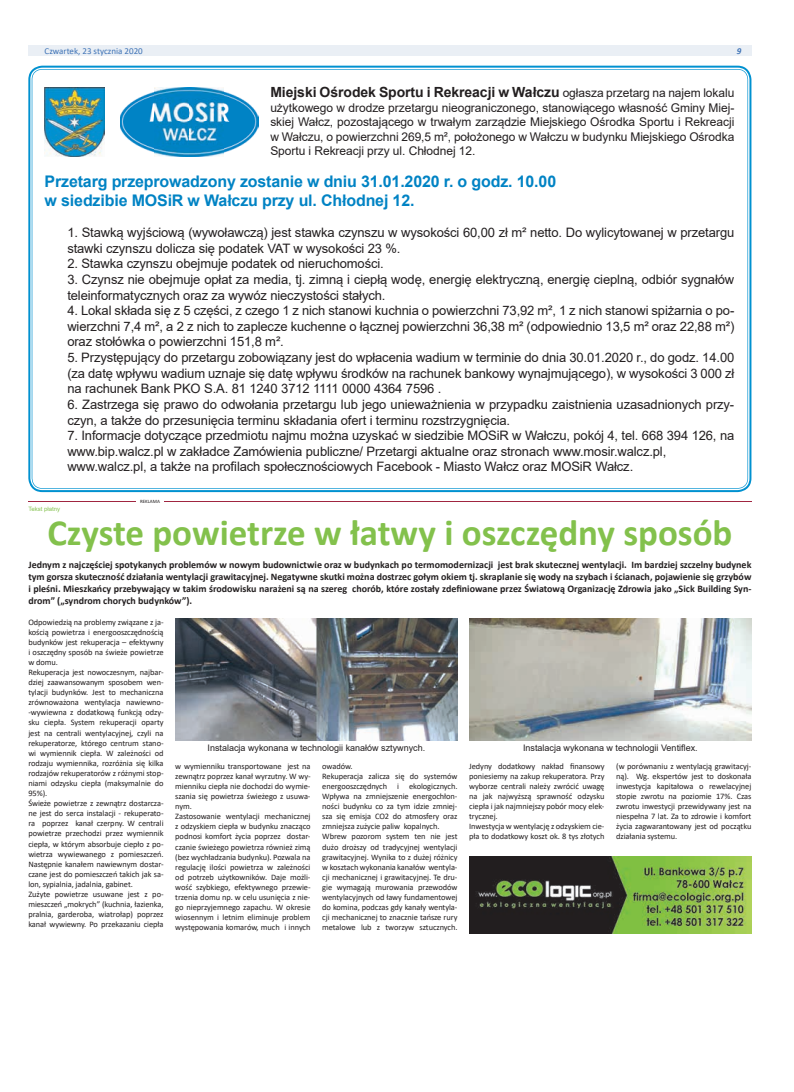
<style>
.page{position:relative;width:794px;height:1092px;background:#fff}
.page>*{position:absolute;margin:0;border:0;box-sizing:border-box;transform-origin:0 0}
.t1{font:700 37px "Calibri";color:#83c14c}
.t2{font:700 16px/19.2px "Arial";letter-spacing:-.01em;color:#0083c4}
.t3{font:700 14px "Arial";letter-spacing:-.005em;color:#231f20}
.t4{font:13px/15.6px "Arial";letter-spacing:-.01em;color:#231f20}
.t5{font:12px/14.4px "Arial";letter-spacing:-.005em;color:#231f20;text-align:justify}
.t6{font:700 10px/12px "Calibri";color:#231f20;text-align:justify}
.t7{font:9px "Arial";color:#231f20}
.t8{font:9px "Calibri";color:#3d72b6}
.t9{font:italic 700 9px "Calibri";color:#3d72b6}
.t10{font:8.4px/10.1px "Calibri";letter-spacing:-.01em;color:#231f20}
.t11{font:6px "Arial";color:#85c250}
.t12{font:5px "Calibri";color:#231f20}
.s1{font-weight:400;font-size:12px}
</style>
<div class="page">
<div style="left:28px;top:45px;width:723px;height:11px;background:#eaeff5"></div>
<svg style="left:28px;top:66px;width:723px;height:426px"></svg>
<svg style="left:32px;top:69px;width:716px;height:419px"></svg>
<img style="left:45px;top:87px;width:59px;height:70px">
<img style="left:120px;top:87px;width:139px;height:70px">
<hr style="left:28px;top:501px;width:723px;height:1px;background:#a02540">
<hr style="left:136px;top:499px;width:28px;height:4px;background:#fff">
<img style="left:175px;top:618px;width:282px;height:122px">
<img style="left:469px;top:618px;width:282px;height:122px">
<img style="left:469px;top:856px;width:282px;height:77px">
<p class="t8" style="left:45px;top:44px;width:100px">Czwartek, 23 stycznia 2020</p>
<p class="t9" style="left:736px;top:44px;width:6px">9</p>
<h3 class="t3" style="left:270px;top:83px;width:465px">Miejski Ośrodek Sportu i Rekreacji w Wałczu <span class="s1">ogłasza przetarg na najem lokalu</span></h3>
<p class="t5" style="left:270px;top:100px;width:465px">użytkowego w drodze przetargu nieograniczonego, stanowiącego własność Gminy Miej&shy;skiej Wałcz, pozostającego w trwałym zarządzie Miejskiego Ośrodka Sportu i Rekreacji w Wałczu, o powierzchni 269,5 m², położonego w Wałczu w budynku Miejskiego Ośrodka Sportu i Rekreacji przy ul. Chłodnej 12.</p>
<h2 class="t2" style="left:45px;top:172px;width:513px">Przetarg przeprowadzony zostanie w dniu 31.01.2020 r. o godz. 10.00 w siedzibie MOSiR w Wałczu przy ul. Chłodnej 12.</h2>
<h3 class="t4" style="left:67px;top:225px;width:668px">1. Stawką wyjściową (wywoławczą) jest stawka czynszu w wysokości 60,00 zł m² netto. Do wylicytowanej w przetargu stawki czynszu dolicza się podatek VAT w wysokości 23 %.</h3>
<h3 class="t4" style="left:67px;top:256px;width:318px">2. Stawka czynszu obejmuje podatek od nieruchomości.</h3>
<h3 class="t4" style="left:67px;top:271px;width:668px">3. Czynsz nie obejmuje opłat za media, tj. zimną i ciepłą wodę, energię elektryczną, energię cieplną, odbiór sygnałów teleinformatycznych oraz za wywóz nieczystości stałych.</h3>
<p class="t4" style="left:67px;top:303px;width:668px;text-align:justify">4. Lokal składa się z 5 części, z czego 1 z nich stanowi kuchnia o powierzchni 73,92 m², 1 z nich stanowi spiżarnia o po&shy;wierzchni 7,4 m², a 2 z nich to zaplecze kuchenne o łącznej powierzchni 36,38 m² (odpowiednio 13,5 m² oraz 22,88 m²) oraz stołówka o powierzchni 151,8 m².</p>
<p class="t4" style="left:67px;top:349px;width:668px;text-align:justify">5. Przystępujący do przetargu zobowiązany jest do wpłacenia wadium w terminie do dnia 30.01.2020 r., do godz. 14.00 (za datę wpływu wadium uznaje się datę wpływu środków na rachunek bankowy wynajmującego), w wysokości 3 000 zł na rachunek Bank PKO S.A. 81 1240 3712 1111 0000 4364 7596 .</p>
<h3 class="t4" style="left:67px;top:396px;width:668px">6. Zastrzega się prawo do odwołania przetargu lub jego unieważnienia w przypadku zaistnienia uzasadnionych przy&shy;czyn, a także do przesunięcia terminu składania ofert i terminu rozstrzygnięcia.</h3>
<p class="t4" style="left:67px;top:427px;width:668px">7. Informacje dotyczące przedmiotu najmu można uzyskać w siedzibie MOSiR w Wałczu, pokój 4, tel. 668 394 126, na www.bip.walcz.pl w zakładce Zamówienia publiczne/ Przetargi aktualne oraz stronach www.mosir.walcz.pl, www.walcz.pl, a także na profilach społecznościowych Facebook - Miasto Wałcz oraz MOSiR Wałcz.</p>
<p class="t12" style="left:140px;top:497px;width:21px">REKLAMA</p>
<p class="t11" style="left:28px;top:504px;width:33px">Tekst płatny</p>
<h1 class="t1" style="left:47px;top:507px;width:686px">Czyste powietrze w łatwy i oszczędny sposób</h1>
<p class="t6" style="left:28px;top:559px;width:724px">Jednym z najczęściej spotykanych problemów w nowym budownictwie oraz w budynkach po termomodernizacji jest brak skutecznej wentylacji. Im bardziej szczelny budynek tym gorsza skuteczność działania wentylacji grawitacyjnej. Negatywne skutki można dostrzec gołym okiem tj. skraplanie się wody na szybach i ścianach, pojawienie się grzybów i pleśni. Mieszkańcy przebywający w takim środowisku narażeni są na szereg chorób, które zostały zdefiniowane przez Światową Organizację Zdrowia jako „Sick Building Syn&shy;drom” („syndrom chorych budynków”).</p>
<p class="t10" style="left:28px;top:616px;width:137px">Odpowiedzią na problemy związane z ja&shy;kością powietrza i energooszczędnością budynków jest rekuperacja – efektywny i oszczędny sposób na świeże powietrze w domu.<br>Rekuperacja jest nowoczesnym, najbar&shy;dziej zaawansowanym sposobem wen&shy;tylacji budynków. Jest to mechaniczna zrównoważona wentylacja nawiewno--wywiewna z dodatkową funkcją odzy&shy;sku ciepła. System rekuperacji oparty jest na centrali wentylacyjnej, czyli na rekuperatorze, którego centrum stano&shy;wi wymiennik ciepła. W zależności od rodzaju wymiennika, rozróżnia się kilka rodzajów rekuperatorów z różnymi stop&shy;niami odzysku ciepła (maksymalnie do 95%).<br>Świeże powietrze z zewnątrz dostarcza&shy;ne jest do serca instalacji - rekuperato&shy;ra poprzez kanał czerpny. W centrali powietrze przechodzi przez wymiennik ciepła, w którym absorbuje ciepło z po&shy;wietrza wywiewanego z pomieszczeń.<br>Następnie kanałem nawiewnym dostar&shy;czane jest do pomieszczeń takich jak sa&shy;lon, sypialnia, jadalnia, gabinet.<br>Zużyte powietrze usuwane jest z po&shy;mieszczeń „mokrych” (kuchnia, łazienka, pralnia, garderoba, wiatrołap) poprzez kanał wywiewny. Po przekazaniu ciepła</p>
<p class="t7" style="left:208px;top:741px;width:219px">Instalacja wykonana w technologii kanałów sztywnych.</p>
<p class="t7" style="left:523px;top:741px;width:176px">Instalacja wykonana w technologii Ventiflex.</p>
<p class="t10" style="left:469px;top:760px;width:137px">Jedyny dodatkowy nakład finansowy poniesiemy na zakup rekuperatora. Przy wyborze centrali należy zwrócić uwagę na jak najwyższą sprawność odzysku ciepła i jak najmniejszy pobór mocy elek&shy;trycznej.<br>Inwestycja w wentylację z odzyskiem cie&shy;pła to dodatkowy koszt ok. 8 tys złotych</p>
<p class="t10" style="left:616px;top:760px;width:137px;text-align:justify">(w porównaniu z wentylacją grawitacyj&shy;ną). Wg. ekspertów jest to doskonała inwestycja kapitałowa o rewelacyjnej stopie zwrotu na poziomie 17%. Czas zwrotu inwestycji przewidywany jest na niespełna 7 lat. Za to zdrowie i komfort życia zagwarantowany jest od początku działania systemu.</p>
<p class="t10" style="left:175px;top:760px;width:137px">w wymienniku transportowane jest na zewnątrz poprzez kanał wyrzutny. W wy&shy;mienniku ciepła nie dochodzi do wymie&shy;szania się powietrza świeżego z usuwa&shy;nym.<br>Zastosowanie wentylacji mechanicznej z odzyskiem ciepła w budynku znacząco podnosi komfort życia poprzez dostar&shy;czanie świeżego powietrza również zimą (bez wychładzania budynku). Pozwala na regulację ilości powietrza w zależności od potrzeb użytkowników. Daje możli&shy;wość szybkiego, efektywnego przewie&shy;trzenia domu np. w celu usunięcia z nie&shy;go nieprzyjemnego zapachu. W okresie wiosennym i letnim eliminuje problem występowania komarów, much i innych</p>
<p class="t10" style="left:322px;top:760px;width:137px">owadów.<br>Rekuperacja zalicza się do systemów energooszczędnych i ekologicznych.<br>Wpływa na zmniejszenie energochłon&shy;ności budynku co za tym idzie zmniej&shy;sza się emisja CO2 do atmosfery oraz zmniejsza zużycie paliw kopalnych.<br>Wbrew pozorom system ten nie jest dużo droższy od tradycyjnej wentylacji grawitacyjnej. Wynika to z dużej różnicy w kosztach wykonania kanałów wentyla&shy;cji mechanicznej i grawitacyjnej. Te dru&shy;gie wymagają murowania przewodów wentylacyjnych od ławy fundamentowej do komina, podczas gdy kanały wentyla&shy;cji mechanicznej to znacznie tańsze rury metalowe lub z tworzyw sztucznych.</p>
</div>
